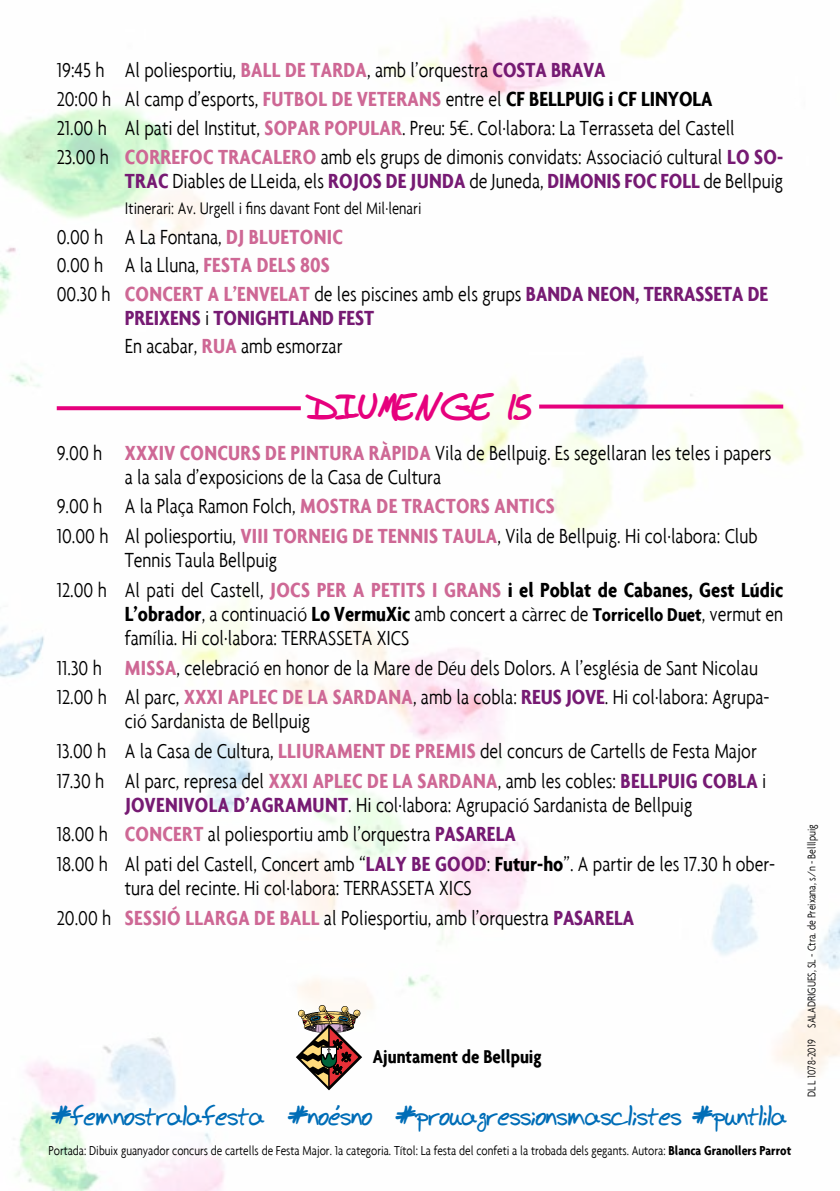
<style>
.page{position:relative;width:840px;height:1191px;background:#fff}
.page>*{position:absolute;margin:0;border:0;box-sizing:border-box;transform-origin:0 0}
.t1{font:700 32px "Bud Hand";color:#e6007d}
.t2{font:700 26px "Bud Hand";color:#006db7}
.t3{font:300 condensed 22px/29.6px "Agenda";color:#000}
.t4{font:700 condensed 22px/28.6px "Agenda";color:#761a73}
.t5{font:700 condensed 20px "Agenda";color:#000}
.t6{font:700 20px "Bud Hand";color:#006db7}
.t7{font:300 condensed 18px "Agenda";color:#000}
.t8{font:300 condensed 14px "Agenda";color:#000}
.t9{font:300 condensed 12px "Agenda";color:#000}
.s1{font-weight:700;color:#ce6895}
.s2{font-weight:700;color:#761a73}
.s3{font-weight:700}
.s4{font-family:"The Sans B3";font-stretch:normal}
.s5{font-weight:300;color:#000}
.s6{color:#ce6895}
.s7{font-weight:700;font-size:20px}
</style>
<div class="page">
<img style="left:0;top:0;width:839px;height:1191px">
<svg style="left:57px;top:406px;width:243px;height:4px"></svg>
<svg style="left:539px;top:404px;width:243px;height:4px"></svg>
<svg style="left:295px;top:1005px;width:67px;height:85px"></svg>
<p class="t3" style="left:57px;top:55px;width:727px">19:45 h Al poliesportiu, <span class="s1">BALL DE TARDA</span>, amb l’orquestra <span class="s2">COSTA BRAVA<br></span>20:00 h Al camp d’esports, <span class="s1">FUTBOL DE VETERANS</span> entre el <span class="s3">CF BELLPUIG i CF LINYOLA<br></span>21.00 h Al pati del Institut, <span class="s1">SOPAR POPULAR</span>. Preu: 5<span class="s4">€</span>. Col·labora: La Terrasseta del Castell<br>23.00 h <span class="s1">CORREFOC TRACALERO</span> amb els grups de dimonis convidats: Associació cultural <span class="s2">LO SO-</span></p>
<p class="t3" style="left:125px;top:166px;width:659px"><span class="s2">TRAC</span> Diables de LLeida, els <span class="s2">ROJOS DE JUNDA</span> de Juneda, <span class="s2">DIMONIS FOC FOLL</span> de Bellpuig</p>
<p class="t7" style="left:125px;top:198px;width:298px">Itinerari: Av. Urgell i fins davant Font del Mil·lenari</p>
<p class="t3" style="left:57px;top:222px;width:712px;line-height:28.6px">0.00 h A La Fontana, <span class="s1">DJ BLUETONIC<br></span>0.00 h A la Lluna, <span class="s1">FESTA DELS 80S<br></span>00.30 h <span class="s1">CONCERT A L’ENVELAT</span> de les piscines amb els grups <span class="s2">BANDA NEON, TERRASSETA DE</span></p>
<p class="t4" style="left:125px;top:303px;width:251px">PREIXENS <span class="s5">i</span> TONIGHTLAND FEST<br><span class="s5">En acabar,</span> <span class="s6">RUA</span> <span class="s5">amb esmorzar</span></p>
<h1 class="t1" style="left:308px;top:389px;width:224px">DIUMENGE 15</h1>
<p class="t3" style="left:125px;top:440px;width:648px;line-height:24px;text-indent:-68px">9.00 h <span class="s1">XXXIV CONCURS DE PINTURA RÀPIDA</span> Vila de Bellpuig. Es segellaran les teles i papers a la sala d’exposicions de la Casa de Cultura</p>
<p class="t3" style="left:57px;top:491px;width:702px">9.00 h A la Plaça Ramon Folch, <span class="s1">MOSTRA DE TRACTORS ANTICS<br></span>10.00 h Al poliesportiu, <span class="s1">VIII TORNEIG DE TENNIS TAULA</span>, Vila de Bellpuig. Hi col·labora: Club</p>
<p class="t3" style="left:57px;top:545px;width:727px;text-indent:68px">Tennis Taula Bellpuig<br>12.00 h Al pati del Castell, <span class="s1">JOCS PER A PETITS I GRANS</span> <span class="s3">i el Poblat de Cabanes, Gest Lúdic</span></p>
<p class="t3" style="left:125px;top:601px;width:659px;line-height:24px"><span class="s3">L’obrador</span>, a continuació <span class="s3">Lo VermuXic</span> amb concert a càrrec de <span class="s7">Torricello Duet</span>, vermut en família. Hi col·labora: TERRASSETA XICS</p>
<p class="t3" style="left:57px;top:652px;width:714px">11.30 h <span class="s1">MISSA</span>, celebració en honor de la Mare de Déu dels Dolors. A l’església de Sant Nicolau<br>12.00 h Al parc, <span class="s1">XXXI APLEC DE LA SARDANA</span>, amb la cobla: <span class="s2">REUS JOVE</span>. Hi col·labora: Agrupa-</p>
<p class="t3" style="left:57px;top:706px;width:711px;text-indent:68px">ció Sardanista de Bellpuig<br>13.00 h A la Casa de Cultura, <span class="s1">LLIURAMENT DE PREMIS</span> del concurs de Cartells de Festa Major<br>17.30 h Al parc, represa del <span class="s1">XXXI APLEC DE LA SARDANA</span>, amb les cobles: <span class="s2">BELLPUIG COBLA</span> i</p>
<p class="t3" style="left:57px;top:789px;width:719px;text-indent:68px"><span class="s2">JOVENIVOLA D’AGRAMUNT</span>. Hi col·labora: Agrupació Sardanista de Bellpuig<br>18.00 h <span class="s1">CONCERT</span> al poliesportiu amb l’orquestra <span class="s2">PASARELA<br></span>18.00 h Al pati del Castell, Concert amb “<span class="s2">LALY BE GOOD</span>: <span class="s3">Futur-ho</span>”. A partir de les 17.30 h ober-</p>
<p class="t3" style="left:57px;top:873px;width:578px;text-indent:68px">tura del recinte. Hi col·labora: TERRASSETA XICS<br>20.00 h <span class="s1">SESSIÓ LLARGA DE BALL</span> al Poliesportiu, amb l’orquestra <span class="s2">PASARELA</span></p>
<p class="t5" style="left:372px;top:1044px;width:170px">Ajuntament de Bellpuig</p>
<p class="t2" style="left:53px;top:1100px;width:735px">#femnostralafesta #noesno #prouagressionsmasclistes #puntlila</p>
<p class="t6" style="left:337px;top:1088px;width:3px">,</p>
<p class="t8" style="left:49px;top:1143px;width:743px">Portada: Dibuix guanyador concurs de cartells de Festa Major. 1a categoria. Títol: La festa del confeti a la trobada dels gegants. Autora: <span class="s3">Blanca Granollers Parrot</span></p>
<p class="t9" style="left:804px;top:1097px;width:274px;rotate:-90deg">DL L 1078-2019 SALADRIGUES, SL - Ctra. de Preixana, s/n - Belllpuig</p>
</div>
